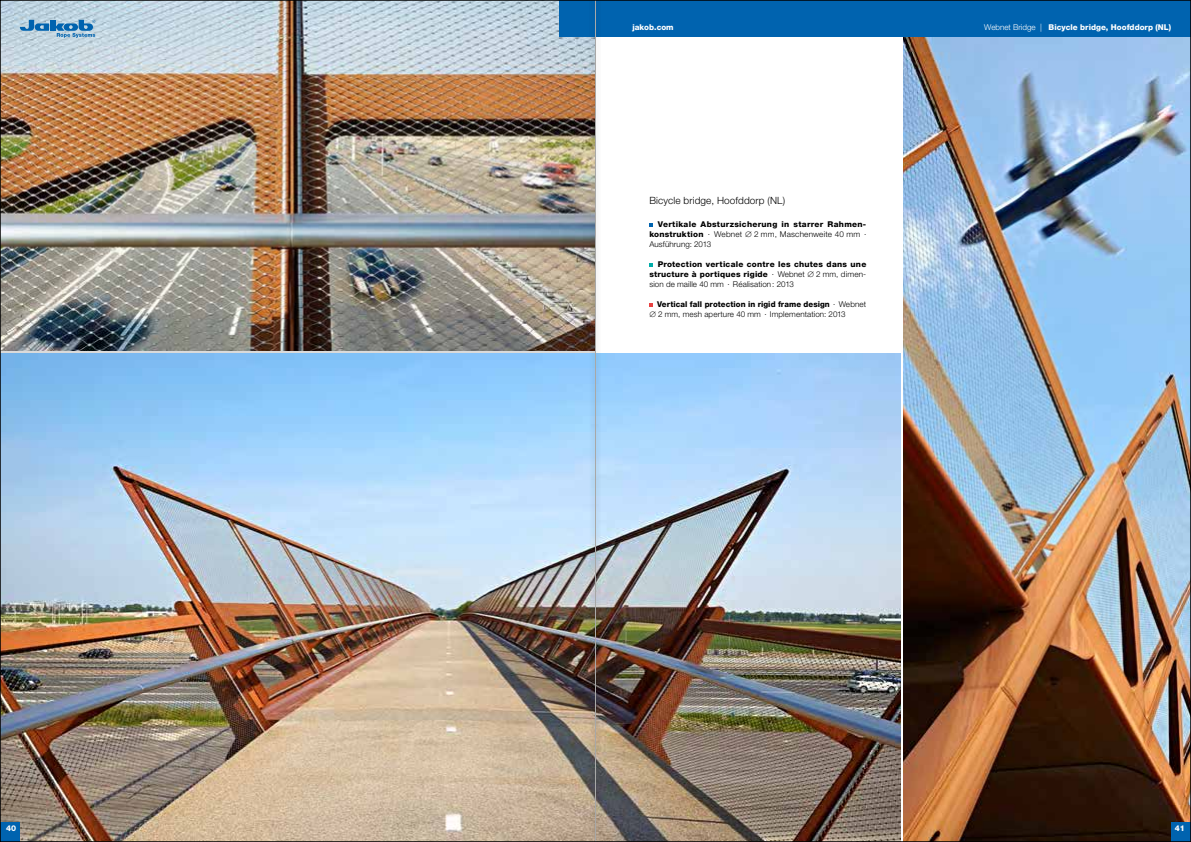
<style>
.page{position:relative;width:1191px;height:842px;background:#fff}
.page>*{position:absolute;margin:0;border:0;box-sizing:border-box;transform-origin:0 0}
.t1{font:300 10px "Helvetica Neue LT Pro";letter-spacing:.015em;color:#000}
.t2{font:800 8px/10px "Helvetica Neue LT Pro";letter-spacing:.03em;color:#000;text-align:justify}
.t3{font:300 8px/10px "Helvetica Neue LT Pro";letter-spacing:.015em;color:#000}
.t4{font:800 8px "Helvetica Neue LT Pro";color:#fff}
.s1{font-weight:300}
.s2{font-weight:800}
</style>
<div class="page">
<img style="left:2px;top:2px;width:588px;height:349px">
<img style="left:903px;top:37px;width:286px;height:803px">
<img style="left:2px;top:353px;width:898px;height:487px">
<svg style="left:649px;top:223px;width:4px;height:4px"></svg>
<svg style="left:649px;top:263px;width:4px;height:4px"></svg>
<svg style="left:649px;top:303px;width:4px;height:4px"></svg>
<div style="left:1171px;top:822px;width:20px;height:20px;background:#0063af"></div>
<div style="left:0;top:822px;width:20px;height:20px;background:#0063af"></div>
<div style="left:595px;top:0;width:596px;height:37px;background:#0063af"></div>
<div style="left:50px;top:20px;width:5px;height:11px;background:#0063af"></div>
<svg style="left:20px;top:20px;width:29px;height:11px"></svg>
<svg style="left:55px;top:20px;width:40px;height:18px"></svg>
<div style="left:558px;top:0;width:37px;height:37px;background:#0063af"></div>
<div style="left:590px;top:0;width:11px;height:842px;background:#000;opacity:.5"></div>
<hr style="left:595px;top:0;width:1px;height:842px;background:#a8a8a7">
<p class="t4" style="left:632px;top:23px;width:43px">jakob.com</p>
<p class="t4" style="left:984px;top:23px;width:189px"><span class="s1">Webnet Bridge |</span> Bicycle bridge, Hoofddorp (NL)</p>
<p class="t1" style="left:649px;top:194px;width:137px">Bicycle bridge, Hoofddorp (NL)</p>
<p class="t2" style="left:649px;top:219px;width:218px;text-indent:8px">Vertikale Absturzsicherung in starrer Rahmen&shy;konstruktion <span class="s1">∙ Webnet</span> ∅ <span class="s1">2 mm, Maschenweite 40 mm ∙ Ausführung: 2013</span></p>
<p class="t2" style="left:649px;top:259px;width:218px;text-align:left;text-indent:8px">Protection verticale contre les chutes dans une structure à portiques rigide <span class="s1">∙ Webnet</span> ∅ <span class="s1">2 mm, dimen&shy;sion de maille 40 mm · Réalisation: 2013</span></p>
<p class="t3" style="left:649px;top:299px;width:218px;text-indent:8px"><span class="s2">Vertical fall protection in rigid frame design</span> ∙ Webnet ∅ 2 mm, mesh aperture 40 mm · Implementation: 2013</p>
<p class="t4" style="left:6px;top:824px;width:12px">40</p>
<p class="t4" style="left:1174px;top:824px;width:12px">41</p>
</div>
